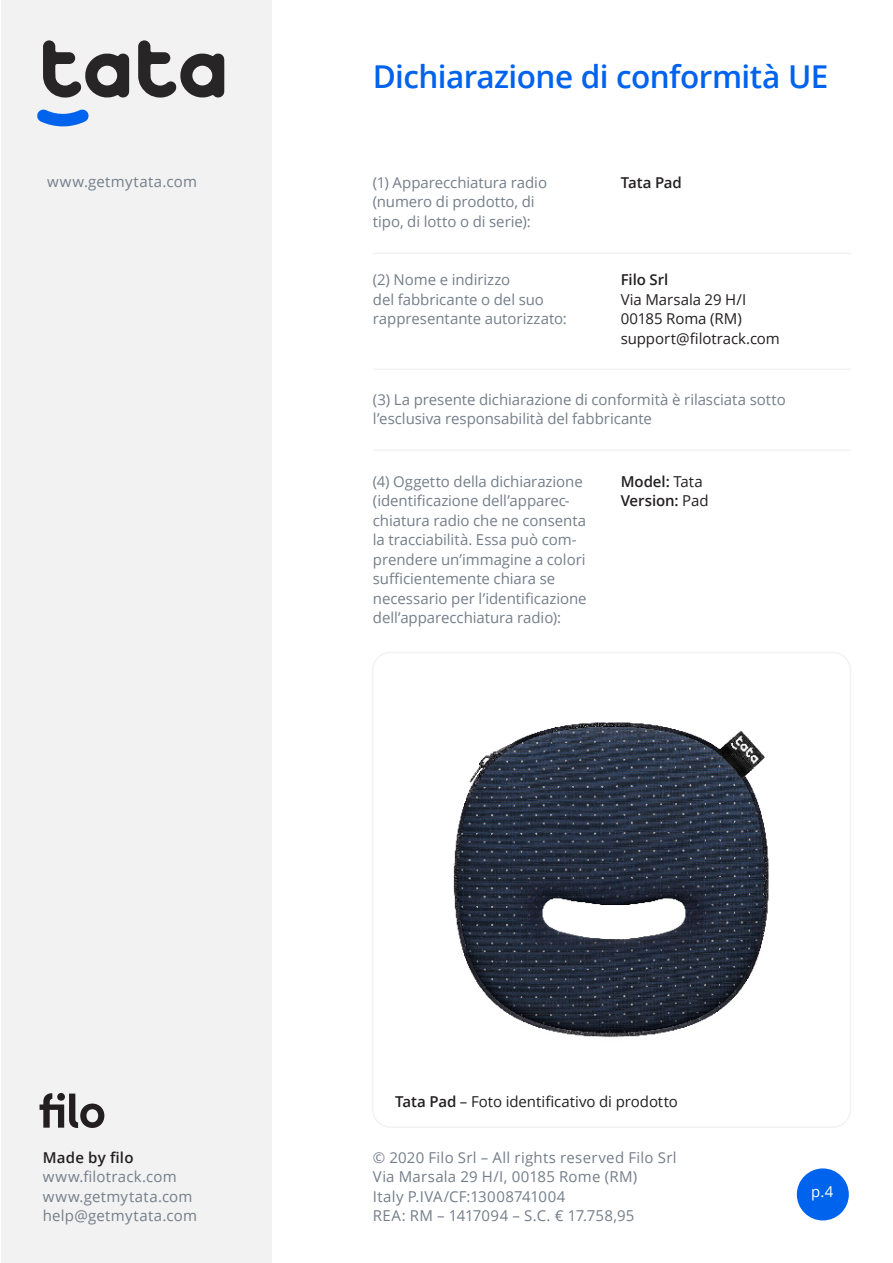
<style>
.page{position:relative;width:893px;height:1263px;background:#fff}
.page>*{position:absolute;margin:0;border:0;box-sizing:border-box;transform-origin:0 0}
.t1{font:600 31.5px "Open Sans";letter-spacing:-.02em;color:#0063ed}
.t2{font:15px/19.5px "Open Sans";letter-spacing:-.005em;color:#747e89}
.t3{font:15px/19.5px "Open Sans";letter-spacing:.015em;color:#747e89}
.t4{font:15px/19.5px "Open Sans";letter-spacing:-.005em;color:#231f20}
.t5{font:15px/19.5px "Open Sans";letter-spacing:.02em;color:#747e89}
.t6{font:600 15px/19.5px "Open Sans";color:#231f20}
.t7{font:15px "Open Sans";color:#fff}
.s1{font-weight:400}
.s2{font-weight:600}
</style>
<div class="page">
<div style="left:1px;top:0;width:271px;height:1263px;background:#f2f2f2"></div>
<svg style="left:37px;top:109px;width:52px;height:17px"></svg>
<svg style="left:138px;top:40px;width:86px;height:58px"></svg>
<svg style="left:43px;top:40px;width:86px;height:58px"></svg>
<img style="left:453px;top:722px;width:316px;height:316px">
<div style="left:372px;top:652px;width:479px;height:476px;border:2px solid #f2f2f2;border-radius:18px"></div>
<hr style="left:373px;top:253px;width:478px;height:1px;background:#f2f2f2">
<hr style="left:373px;top:368px;width:478px;height:2px;background:#f2f2f2">
<hr style="left:373px;top:449px;width:478px;height:2px;background:#f2f2f2">
<svg style="left:40px;top:1093px;width:64px;height:35px"></svg>
<div style="left:797px;top:1168px;width:52px;height:52px;background:#0063ed;border-radius:50%"></div>
<p class="t5" style="left:47px;top:172px;width:151px">www.getmytata.com</p>
<h1 class="t1" style="left:373px;top:54px;width:457px">Dichiarazione di conformità UE</h1>
<p class="t2" style="left:373px;top:172px;width:176px">(1) Apparecchiatura radio (numero di prodotto, di tipo, di lotto o di serie):</p>
<p class="t2" style="left:373px;top:270px;width:195px">(2) Nome e indirizzo<br>del fabbricante o del suo rappresentante autorizzato:</p>
<p class="t6" style="left:621px;top:172px;width:63px">Tata Pad</p>
<p class="t6" style="left:621px;top:270px;width:49px">Filo Srl</p>
<p class="t4" style="left:621px;top:289px;width:161px">Via Marsala 29 H/I<br>00185 Roma (RM) support@filotrack.com</p>
<p class="t2" style="left:373px;top:389px;width:414px">(3) La presente dichiarazione di conformità è rilasciata sotto l’esclusiva responsabilità del fabbricante</p>
<p class="t2" style="left:373px;top:471px;width:215px">(4) Oggetto della dichiarazione (identificazione dell’apparec&shy;chiatura radio che ne consenta la tracciabilità. Essa può com&shy;prendere un’immagine a colori sufficientemente chiara se necessario per l’identificazione dell’apparecchiatura radio):</p>
<p class="t6" style="left:621px;top:471px;width:89px">Model: <span class="s1">Tata<br></span>Version: <span class="s1">Pad</span></p>
<p class="t6" style="left:43px;top:1147px;width:92px">Made by filo</p>
<p class="t5" style="left:43px;top:1167px;width:156px">www.filotrack.com www.getmytata.com help@getmytata.com</p>
<p class="t4" style="left:395px;top:1091px;width:284px"><span class="s2">Tata Pad</span> – Foto identificativo di prodotto</p>
<p class="t3" style="left:373px;top:1147px;width:305px">© 2020 Filo Srl – All rights reserved Filo Srl Via Marsala 29 H/I, 00185 Rome (RM)<br>Italy P.IVA/CF:13008741004<br>REA: RM – 1417094 – S.C. € 17.758,95</p>
<p class="t7" style="left:811px;top:1181px;width:24px">p.4</p>
</div>
